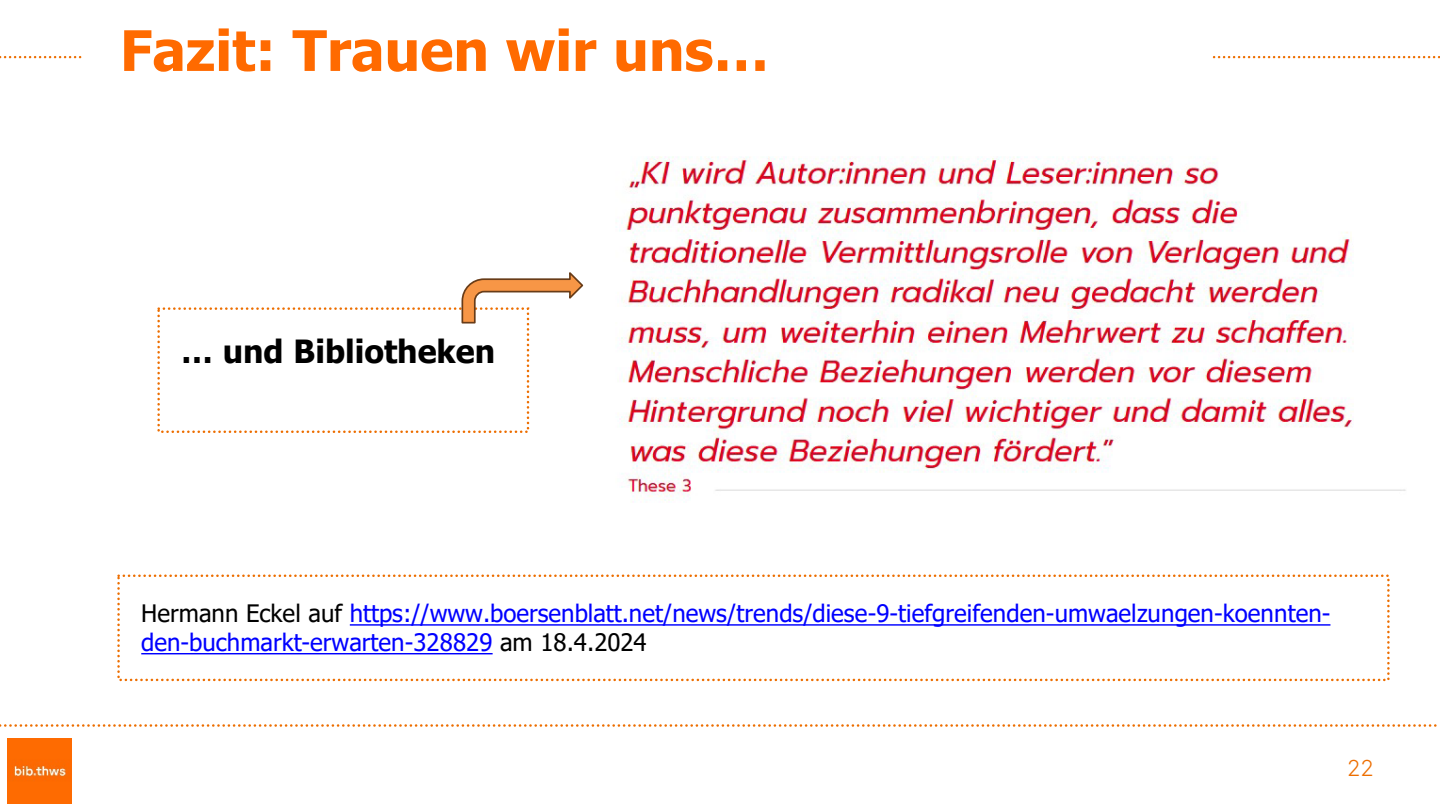
<style>
.page{position:relative;width:1440px;height:810px;background:#fff}
.page>*{position:absolute;margin:0;border:0;box-sizing:border-box;transform-origin:0 0}
.t1{font:700 56px "Tahoma";color:#ff6a00}
.t2{font:700 32px "Tahoma";color:#000}
.t3{font:24px/28.8px "Tahoma";color:#00f}
.t4{font:300 22px "Inter";color:#ed6e00}
.s1{color:#000}
</style>
<div class="page">
<img style="left:7px;top:739px;width:65px;height:64px">
<svg style="left:0;top:56px;width:82px;height:2px"></svg>
<svg style="left:1212px;top:56px;width:228px;height:2px"></svg>
<svg style="left:0;top:724px;width:1437px;height:3px"></svg>
<div style="left:157px;top:307px;width:372px;height:126px;border:2px dashed #ed6e00"></div>
<div style="left:117px;top:575px;width:1273px;height:106px;border:2px dashed #ed6e00"></div>
<svg style="left:350px;top:624px;width:980px;height:2px;background:#4646ff"></svg>
<svg style="left:141px;top:653px;width:352px;height:1px"></svg>
<img style="left:616px;top:156px;width:790px;height:345px">
<svg style="left:461px;top:272px;width:123px;height:52px"></svg>
<h2 class="t1" style="left:120px;top:11px;width:651px">Fazit: Trauen wir uns…</h2>
<p class="t2" style="left:181px;top:329px;width:315px">… und Bibliotheken</p>
<p class="t3" style="left:141px;top:600px;width:1191px"><span class="s1">Hermann Eckel auf</span> https://www.boersenblatt.net/news/trends/diese-9-tiefgreifenden-umwaelzungen-koennten&shy;den-buchmarkt-erwarten-328829 <span class="s1">am 18.4.2024</span></p>
<p class="t4" style="left:1347px;top:752px;width:28px">22</p>
</div>
